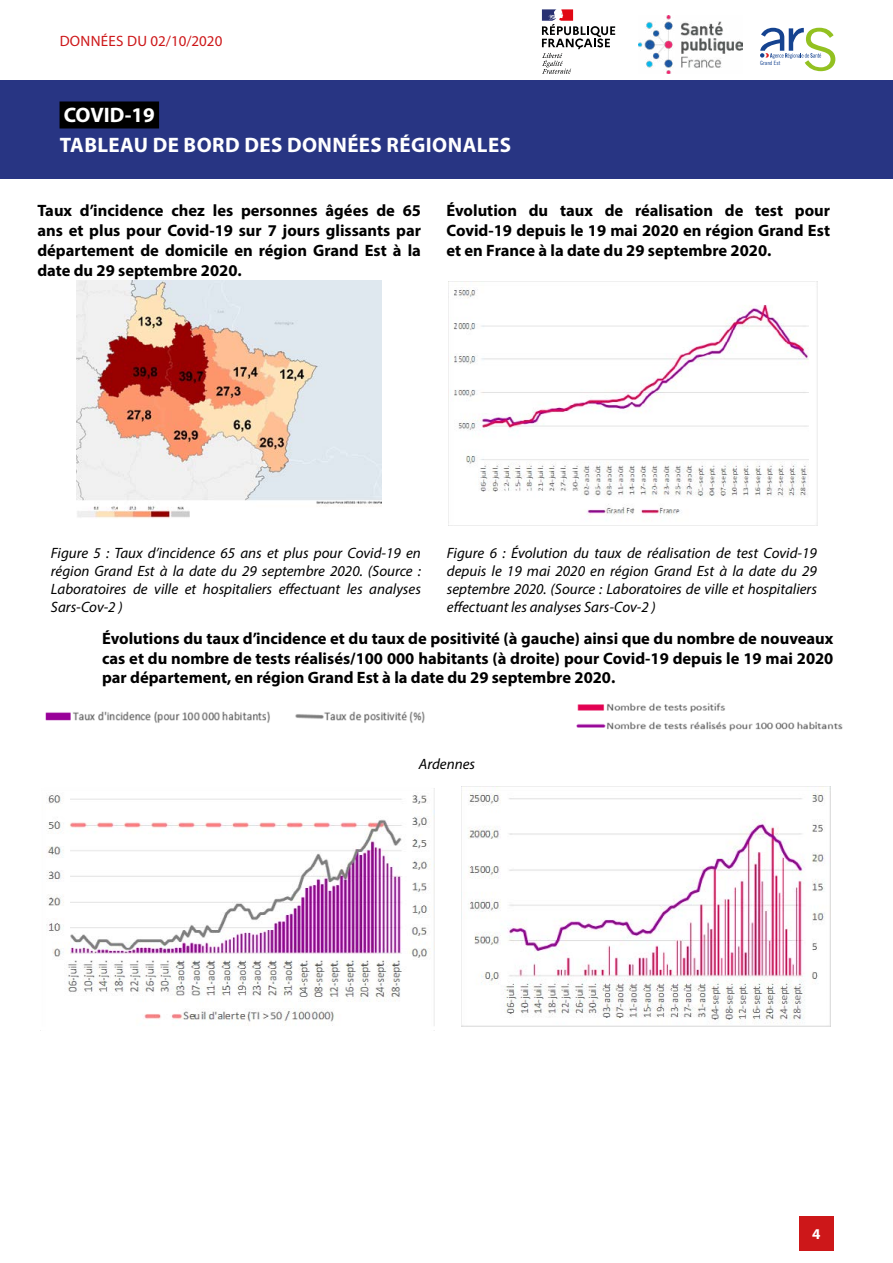
<style>
.page{position:relative;width:893px;height:1263px;background:#fff}
.page>*{position:absolute;margin:0;border:0;box-sizing:border-box;transform-origin:0 0}
.t1{font:700 21px/29.4px "Myriad Pro";letter-spacing:.02em;color:#fff}
.Texte{font:700 16.5px/19.8px "Myriad Pro";color:#000;text-align:justify}
.Legende{font:italic 15px/18px "Myriad Pro";color:#000;text-align:justify}
.t2{font:15px "Myriad Pro";letter-spacing:.02em;color:#cd1719}
.t3{font:700 15px "Myriad Pro";color:#fff}
.t4{font:5.85px "Trade Gothic LT Std Cn 18";color:#154390}
</style>
<div class="page">
<div style="left:0;top:80px;width:893px;height:99px;background:#283583"></div>
<div style="left:60px;top:101px;width:99px;height:27px;background:#000"></div>
<div style="left:799px;top:1216px;width:34px;height:34px;background:#cd1719"></div>
<img style="left:638px;top:15px;width:104px;height:59px">
<svg style="left:760px;top:28px;width:75px;height:43px"></svg>
<svg style="left:542px;top:9px;width:73px;height:65px"></svg>
<img style="left:46px;top:789px;width:389px;height:236px">
<img style="left:461px;top:786px;width:370px;height:241px">
<img style="left:45px;top:711px;width:380px;height:12px">
<img style="left:576px;top:703px;width:267px;height:28px">
<img style="left:76px;top:281px;width:306px;height:237px">
<img style="left:449px;top:282px;width:369px;height:244px">
<p class="t2" style="left:60px;top:31px;width:164px">DONNÉES DU 02/10/2020</p>
<p class="t1" style="left:60px;top:100px;width:453px">COVID-19<br>TABLEAU DE BORD DES DONNÉES RÉGIONALES</p>
<p class="t4" style="left:760px;top:59px;width:22px">Grand Est</p>
<p class="Texte" style="left:37px;top:200px;width:385px">Taux d’incidence chez les personnes âgées de 65 ans et plus pour Covid-19 sur 7 jours glissants par département de domicile en région Grand Est à la date du 29 septembre 2020.</p>
<p class="Texte" style="left:446px;top:200px;width:385px">Évolution du taux de réalisation de test pour Covid-19 depuis le 19 mai 2020 en région Grand Est et en France à la date du 29 septembre 2020.</p>
<p class="Legende" style="left:447px;top:543px;width:372px">Figure 6 : Évolution du taux de réalisation de test Covid-19 depuis le 19 mai 2020 en région Grand Est à la date du 29 septembre 2020. (Source : Laboratoires de ville et hospitaliers effectuant les analyses Sars-Cov-2 )</p>
<p class="Legende" style="left:51px;top:543px;width:372px">Figure 5 : Taux d’incidence 65 ans et plus pour Covid-19 en région Grand Est à la date du 29 septembre 2020. (Source :<br>Laboratoires de ville et hospitaliers effectuant les analyses Sars-Cov-2 )</p>
<p class="Texte" style="left:102px;top:628px;width:733px">Évolutions du taux d’incidence et du taux de positivité (à gauche) ainsi que du nombre de nouveaux cas et du nombre de tests réalisés/100 000 habitants (à droite) pour Covid-19 depuis le 19 mai 2020 par département, en région Grand Est à la date du 29 septembre 2020.</p>
<p class="Legende" style="left:419px;top:755px;width:58px">Ardennes</p>
<p class="t3" style="left:812px;top:1224px;width:10px">4</p>
</div>
